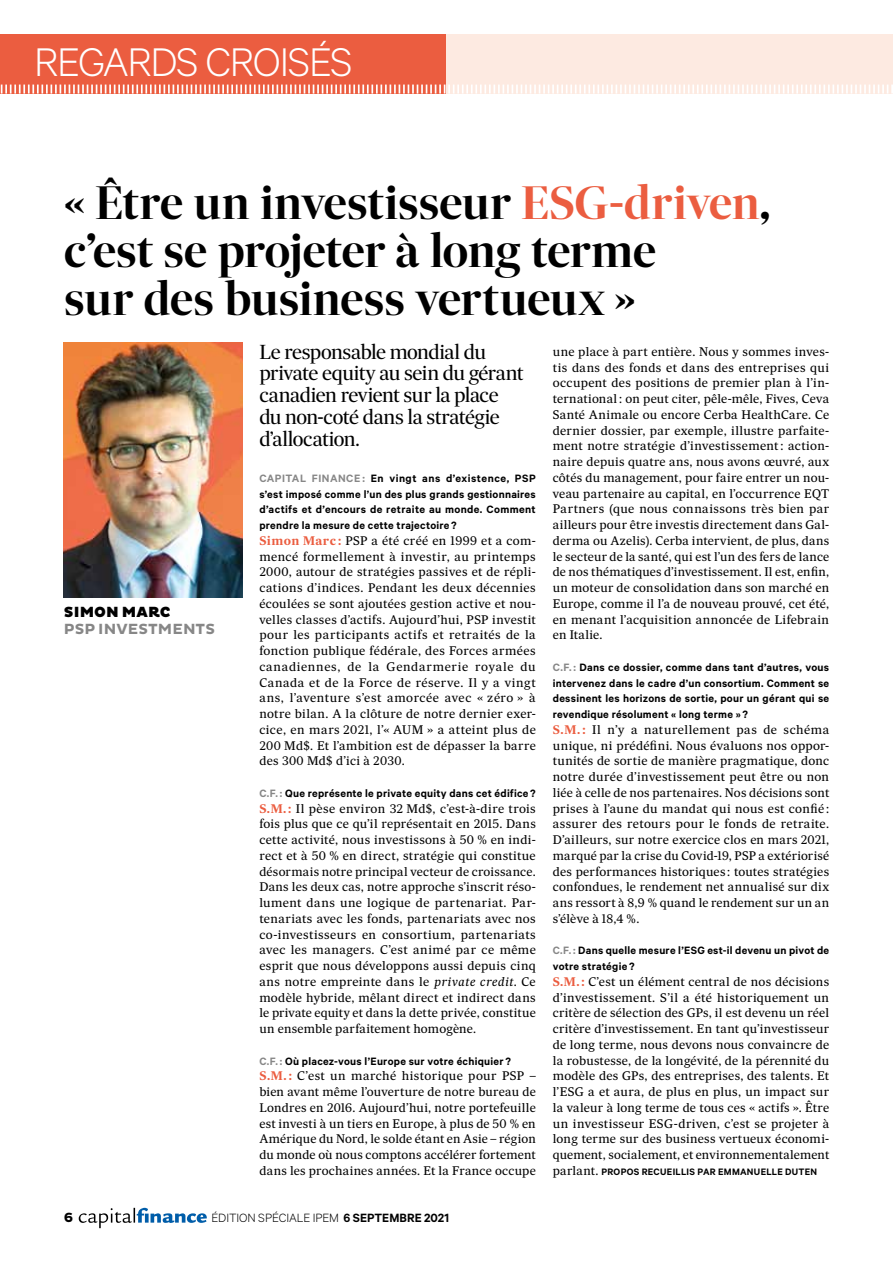
<style>
.page{position:relative;width:893px;height:1263px;background:#fff}
.page>*{position:absolute;margin:0;border:0;box-sizing:border-box;transform-origin:0 0}
.t1{font:600 45px/48px "Sueca Bn";letter-spacing:-.015em;color:#000}
.t2{font:300 45px "Calibre";letter-spacing:-.035em;color:#fff}
.t3{font:19.5px/21.8px "Sueca Headline";letter-spacing:-.03em;color:#000}
.t4{font:700 15px "Pluto";letter-spacing:.005em;color:#878787}
.t5{font:900 15px "Pluto";letter-spacing:.005em;color:#000}
.t6{font:300 13.5px "Calibre";letter-spacing:-.01em;color:#000}
.t7{font:700 13.5px "Pluto";color:#000}
.t8{font:12px/15.8px "Sueca";letter-spacing:.02em;color:#000;text-align:justify}
.t9{font:600 12px/15.8px "Calibre";letter-spacing:.02em;color:#000;text-align:justify}
.t10{font:600 10.5px "Calibre";letter-spacing:.03em;color:#000}
.s1{color:#eb5d40}
.s2{color:#878787}
.s3{font-weight:700;color:#eb5d40}
.s4{font-style:italic}
.s5{font-weight:600}
.s6{font-family:"Sueca";font-weight:400;font-size:12px}
</style>
<div class="page">
<svg style="left:79px;top:1208px;width:128px;height:20px"></svg>
<img style="left:64px;top:342px;width:178px;height:255px">
<div style="left:0;top:34px;width:446px;height:60px;background:#eb5d40"></div>
<div style="left:446px;top:34px;width:447px;height:60px;background:#fdeae1"></div>
<svg style="left:0;top:84px;width:893px;height:10px"></svg>
<h1 class="t2" style="left:34px;top:36px;width:320px">REGARDS CROISÉS</h1>
<h1 class="t1" style="left:64px;top:179px;width:708px">« Être un investisseur <span class="s1">ESG-driven</span>, c’est se projeter à long terme<br>sur des business vertueux »</h1>
<p class="t5" style="left:64px;top:603px;width:108px">SIMON MARC</p>
<p class="t4" style="left:64px;top:620px;width:153px">PSP INVESTMENTS</p>
<h2 class="t3" style="left:259px;top:340px;width:266px">Le responsable mondial du private equity au sein du gérant canadien revient sur la place du non-coté dans la stratégie d’allocation.</h2>
<p class="t9" style="left:259px;top:470px;width:278px"><span class="s2">CAPITAL FINANCE :</span> En vingt ans d’existence, PSP s’est imposé comme l’un des plus grands gestionnaires d’actifs et d’encours de retraite au monde. Comment prendre la mesure de cette trajectoire ?</p>
<p class="t8" style="left:259px;top:532px;width:278px"><span class="s3">Simon Marc :</span> PSP a été créé en 1999 et a com&shy;mencé formellement à investir, au printemps 2000, autour de stratégies passives et de répli&shy;cations d’indices. Pendant les deux décennies écoulées se sont ajoutées gestion active et nou&shy;velles classes d’actifs. Aujourd’hui, PSP investit pour les participants actifs et retraités de la fonction publique fédérale, des Forces armées canadiennes, de la Gendarmerie royale du Canada et de la Force de réserve. Il y a vingt ans, l’aventure s’est amorcée avec « zéro » à notre bilan. A la clôture de notre dernier exer&shy;cice, en mars 2021, l’« AUM » a atteint plus de 200 Md$. Et l’ambition est de dépasser la barre des 300 Md$ d’ici à 2030.</p>
<p class="t9" style="left:259px;top:785px;width:278px"><span class="s2">C.F. :</span> Que représente le private equity dans cet édifice ?</p>
<p class="t8" style="left:259px;top:800px;width:278px"><span class="s3">S.M. :</span> Il pèse environ 32 Md$, c’est-à-dire trois fois plus que ce qu’il représentait en 2015. Dans cette activité, nous investissons à 50 % en indi&shy;rect et à 50 % en direct, stratégie qui constitue désormais notre principal vecteur de croissance.<br>Dans les deux cas, notre approche s’inscrit réso&shy;lument dans une logique de partenariat. Par&shy;tenariats avec les fonds, partenariats avec nos co-investisseurs en consortium, partenariats avec les managers. C’est animé par ce même esprit que nous développons aussi depuis cinq ans notre empreinte dans le <span class="s4">private credit</span>. Ce modèle hybride, mêlant direct et indirect dans le private equity et dans la dette privée, constitue un ensemble parfaitement homogène.</p>
<p class="t9" style="left:259px;top:1053px;width:253px"><span class="s2">C.F. :</span> Où placez-vous l’Europe sur votre échiquier ?</p>
<p class="t8" style="left:259px;top:1067px;width:278px"><span class="s3">S.M. :</span> C’est un marché historique pour PSP – bien avant même l’ouverture de notre bureau de Londres en 2016. Aujourd’hui, notre portefeuille est investi à un tiers en Europe, à plus de 50 % en Amérique du Nord, le solde étant en Asie – région du monde où nous comptons accélérer fortement dans les prochaines années. Et la France occupe</p>
<p class="t7" style="left:64px;top:1210px;width:11px">6</p>
<p class="t6" style="left:212px;top:1210px;width:239px">ÉDITION SPÉCIALE IPEM <span class="s5">6 SEPTEMBRE 2021</span></p>
<p class="t8" style="left:553px;top:343px;width:278px">une place à part entière. Nous y sommes inves&shy;tis dans des fonds et dans des entreprises qui occupent des positions de premier plan à l’in&shy;ternational: on peut citer, pêle-mêle, Fives, Ceva Santé Animale ou encore Cerba HealthCare. Ce dernier dossier, par exemple, illustre parfaite&shy;ment notre stratégie d’investissement: action&shy;naire depuis quatre ans, nous avons œuvré, aux côtés du management, pour faire entrer un nou&shy;veau partenaire au capital, en l’occurrence EQT Partners (que nous connaissons très bien par ailleurs pour être investis directement dans Gal&shy;derma ou Azelis). Cerba intervient, de plus, dans le secteur de la santé, qui est l’un des fers de lance de nos thématiques d’investissement. Il est, enfin, un moteur de consolidation dans son marché en Europe, comme il l’a de nouveau prouvé, cet été, en menant l’acquisition annoncée de Lifebrain en Italie.</p>
<p class="t9" style="left:553px;top:659px;width:278px"><span class="s2">C.F. :</span> Dans ce dossier, comme dans tant d’autres, vous intervenez dans le cadre d’un consortium. Comment se dessinent les horizons de sortie, pour un gérant qui se revendique résolument « long terme » ?</p>
<p class="t8" style="left:553px;top:721px;width:278px"><span class="s3">S.M. :</span> Il n’y a naturellement pas de schéma unique, ni prédéfini. Nous évaluons nos oppor&shy;tunités de sortie de manière pragmatique, donc notre durée d’investissement peut être ou non liée à celle de nos partenaires. Nos décisions sont prises à l’aune du mandat qui nous est confié : assurer des retours pour le fonds de retraite.<br>D’ailleurs, sur notre exercice clos en mars 2021, marqué par la crise du Covid-19, PSP a extériorisé des performances historiques : toutes stratégies confondues, le rendement net annualisé sur dix ans ressort à 8,9 % quand le rendement sur un an s’élève à 18,4 %.</p>
<p class="t9" style="left:553px;top:942px;width:278px"><span class="s2">C.F. :</span> Dans quelle mesure l’ESG est-il devenu un pivot de votre stratégie ?</p>
<p class="t8" style="left:553px;top:973px;width:278px"><span class="s3">S.M. :</span> C’est un élément central de nos décisions d’investissement. S’il a été historiquement un critère de sélection des GPs, il est devenu un réel critère d’investissement. En tant qu’investisseur de long terme, nous devons nous convaincre de la robustesse, de la longévité, de la pérennité du modèle des GPs, des entreprises, des talents. Et l’ESG a et aura, de plus en plus, un impact sur la valeur à long terme de tous ces « actifs ». Être un investisseur ESG-driven, c’est se projeter à long terme sur des business vertueux économi&shy;quement, socialement, et environnementalement</p>
<p class="t10" style="left:553px;top:1165px;width:266px"><span class="s6">parlant.</span> PROPOS RECUEILLIS PAR EMMANUELLE DUTEN</p>
</div>
